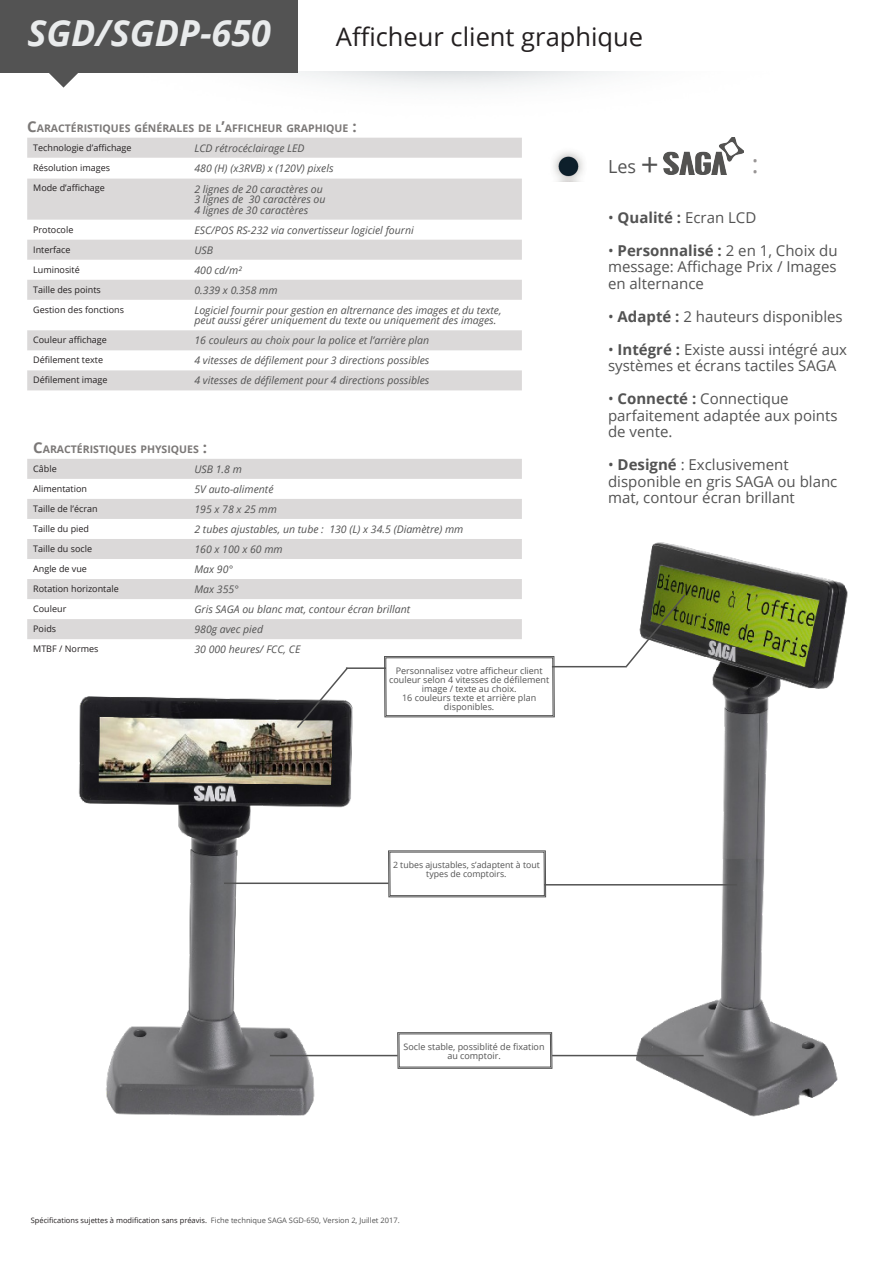
<style>
.page{position:relative;width:893px;height:1263px;background:#fff}
.page>*{position:absolute;margin:0;border:0;box-sizing:border-box;transform-origin:0 0}
.t1{font:italic 700 36px "Open Sans";color:#e9ebec}
.t2{font:25.5px "Open Sans";color:#231f20}
.t3{font:25.5px "Open Sans";color:#989595}
.t4{font:18px "Open Sans";color:#535353}
.t5{font:15px/16.5px "Open Sans";color:#535353}
.t6{font:italic 10.5px/10.5px "Open Sans";color:#535353}
.t7{font:700 10.5px "Open Sans";color:#7b7877}
.t8{font:9px "Open Sans";color:#231f20}
.t9{font:9px/9px "Open Sans";color:#535353;text-align:center}
.t10{font:8.7px/9px "Open Sans";color:#535353;text-align:center}
.t11{font:7.5px "Open Sans";color:#231f20}
.s1{font-size:15px}
.s2{font-size:31.5px}
.s3{font-weight:700}
.s4{color:#535353}
</style>
<div class="page">
<img style="left:0;top:72px;width:736px;height:66px">
<div style="left:0;top:0;width:298px;height:72px;background:#535353"></div>
<svg style="left:47px;top:72px;width:33px;height:16px"></svg>
<img style="left:663px;top:138px;width:81px;height:37px">
<svg style="left:27px;top:138px;width:495px;height:501px"></svg>
<svg style="left:397px;top:1032px;width:155px;height:37px"></svg>
<svg style="left:384px;top:570px;width:171px;height:147px"></svg>
<svg style="left:388px;top:850px;width:158px;height:48px"></svg>
<hr style="left:552px;top:666px;width:75px;height:1px;background:#535353">
<hr style="left:346px;top:667px;width:40px;height:2px;background:#535353">
<img style="left:553px;top:151px;width:30px;height:30px">
<img style="left:78px;top:696px;width:298px;height:420px">
<hr style="left:270px;top:1055px;width:128px;height:1px;background:#535353">
<img style="left:622px;top:542px;width:226px;height:575px">
<svg style="left:624px;top:593px;width:63px;height:76px"></svg>
<svg style="left:295px;top:667px;width:55px;height:63px"></svg>
<hr style="left:224px;top:882px;width:164px;height:2px;background:#535353">
<hr style="left:544px;top:884px;width:193px;height:1px;background:#535353">
<hr style="left:552px;top:1055px;width:152px;height:1px;background:#535353">
<p class="t1" style="left:27px;top:7px;width:245px">SGD/SGDP-650</p>
<p class="t2" style="left:336px;top:19px;width:309px">Afficheur client graphique</p>
<p class="t7" style="left:27px;top:120px;width:331px"><span class="s1">C</span>ARACTÉRISTIQUES GÉNÉRALES DE L<span class="s1">’</span>AFFICHEUR GRAPHIQUE <span class="s1">:</span></p>
<p class="t8" style="left:33px;top:141px;width:100px">Technologie d’affichage</p>
<p class="t6" style="left:194px;top:142px;width:112px">LCD rétrocéclairage LED</p>
<p class="t8" style="left:33px;top:161px;width:78px">Résolution images</p>
<p class="t6" style="left:194px;top:162px;width:141px">480 (H) (x3RVB) x (120V) pixels</p>
<p class="t8" style="left:33px;top:182px;width:73px">Mode d’affichage</p>
<p class="t6" style="left:194px;top:183px;width:133px">2 lignes de 20 caractères ou<br>3 lignes de 30 caractères ou<br>4 lignes de 30 caractères</p>
<p class="t8" style="left:33px;top:223px;width:42px">Protocole</p>
<p class="t6" style="left:194px;top:224px;width:221px">ESC/POS RS-232 via convertisseur logiciel fourni</p>
<p class="t8" style="left:33px;top:243px;width:39px">Interface</p>
<p class="t6" style="left:194px;top:244px;width:20px">USB</p>
<p class="t8" style="left:33px;top:263px;width:48px">Luminosité</p>
<p class="t6" style="left:194px;top:264px;width:49px">400 cd/m²</p>
<p class="t8" style="left:33px;top:283px;width:69px">Taille des points</p>
<p class="t6" style="left:194px;top:284px;width:85px">0.339 x 0.358 mm</p>
<p class="t8" style="left:33px;top:303px;width:92px">Gestion des fonctions</p>
<p class="t6" style="left:194px;top:304px;width:309px">Logiciel fournir pour gestion en altrernance des images et du texte, peut aussi gérer uniquement du texte ou uniquement des images.</p>
<p class="t8" style="left:33px;top:334px;width:75px">Couleur affichage</p>
<p class="t6" style="left:194px;top:335px;width:236px">16 couleurs au choix pour la police et l’arrière plan</p>
<p class="t8" style="left:33px;top:354px;width:71px">Défilement texte</p>
<p class="t6" style="left:194px;top:355px;width:236px">4 vitesses de défilement pour 3 directions possibles</p>
<p class="t8" style="left:33px;top:374px;width:76px">Défilement image</p>
<p class="t6" style="left:194px;top:375px;width:236px">4 vitesses de défilement pour 4 directions possibles</p>
<p class="t7" style="left:33px;top:442px;width:175px"><span class="s1">C</span>ARACTÉRISTIQUES PHYSIQUES <span class="s1">:</span></p>
<p class="t8" style="left:33px;top:462px;width:25px">Câble</p>
<p class="t6" style="left:194px;top:463px;width:49px">USB 1.8 m</p>
<p class="t8" style="left:33px;top:482px;width:55px">Alimentation</p>
<p class="t6" style="left:194px;top:483px;width:81px">5V auto-alimenté</p>
<p class="t8" style="left:33px;top:502px;width:66px">Taille de l’écran</p>
<p class="t6" style="left:194px;top:504px;width:84px">195 x 78 x 25 mm</p>
<p class="t8" style="left:33px;top:522px;width:57px">Taille du pied</p>
<p class="t6" style="left:194px;top:524px;width:270px">2 tubes ajustables, un tube : 130 (L) x 34.5 (Diamètre) mm</p>
<p class="t8" style="left:33px;top:542px;width:60px">Taille du socle</p>
<p class="t6" style="left:194px;top:544px;width:90px">160 x 100 x 60 mm</p>
<p class="t8" style="left:33px;top:562px;width:55px">Angle de vue</p>
<p class="t6" style="left:194px;top:564px;width:40px">Max 90°</p>
<p class="t8" style="left:33px;top:582px;width:87px">Rotation horizontale</p>
<p class="t6" style="left:194px;top:584px;width:46px">Max 355°</p>
<p class="t8" style="left:33px;top:602px;width:35px">Couleur</p>
<p class="t6" style="left:194px;top:604px;width:217px">Gris SAGA ou blanc mat, contour écran brillant</p>
<p class="t8" style="left:33px;top:623px;width:24px">Poids</p>
<p class="t6" style="left:194px;top:624px;width:70px">980g avec pied</p>
<p class="t8" style="left:33px;top:643px;width:67px">MTBF / Normes</p>
<p class="t6" style="left:194px;top:644px;width:107px">30 000 heures/ FCC, CE</p>
<p class="t9" style="left:389px;top:666px;width:162px">Personnalisez votre afficheur client couleur selon 4 vitesses de défilement image / texte au choix.<br>16 couleurs texte et arrière plan disponibles.</p>
<p class="t10" style="left:393px;top:860px;width:148px">2 tubes ajustables, s’adaptent à tout types de comptoirs.</p>
<p class="t4" style="left:608px;top:154px;width:52px">Les <span class="s2">+</span></p>
<p class="t3" style="left:752px;top:146px;width:8px">:</p>
<p class="t5" style="left:608px;top:209px;width:150px">• <span class="s3">Qualité :</span> Ecran LCD</p>
<p class="t5" style="left:608px;top:242px;width:231px;text-align:justify">• <span class="s3">Personnalisé :</span> 2 en 1, Choix du message: Affichage Prix / Images en alternance</p>
<p class="t5" style="left:608px;top:308px;width:236px">• <span class="s3">Adapté :</span> 2 hauteurs disponibles</p>
<p class="t5" style="left:608px;top:341px;width:241px">• <span class="s3">Intégré :</span> Existe aussi intégré aux systèmes et écrans tactiles SAGA</p>
<p class="t5" style="left:608px;top:390px;width:231px">• <span class="s3">Connecté :</span> Connectique parfaitement adaptée aux points de vente.</p>
<p class="t5" style="left:608px;top:456px;width:231px">• <span class="s3">Designé</span> : Exclusivement disponible en gris SAGA ou blanc mat, contour écran brillant</p>
<p class="t9" style="left:404px;top:1042px;width:143px">Socle stable, possiblité de fixation au comptoir.</p>
<p class="t11" style="left:31px;top:1215px;width:370px">Spécifications sujettes à modification sans préavis. <span class="s4">Fiche technique SAGA SGD-650, Version 2, Juillet 2017.</span></p>
</div>
